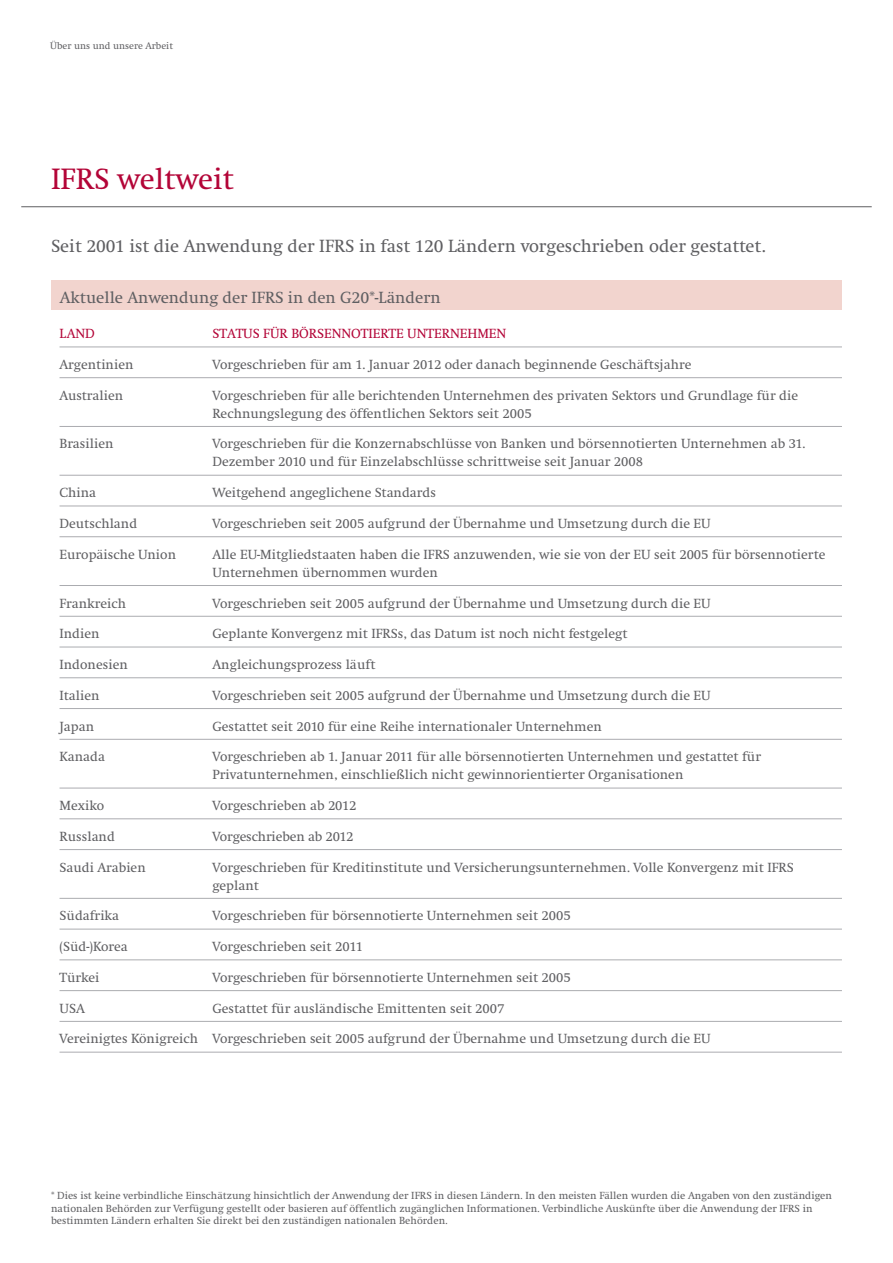
<style>
.page{position:relative;width:893px;height:1263px;background:#fff}
.page>*{position:absolute;margin:0;border:0;box-sizing:border-box;transform-origin:0 0}
.Header_2{font:30px "Swift LT Pro";color:#b30437}
.Body__medium{font:18px "Swift LT Pro";color:#5f5f62}
.t1{font:700 16.5px "Swift LT Pro";color:#5f5f62}
.t2{font:13.5px/18px "Swift LT Pro";color:#5f5f62}
.t3{font:700 13.5px "Swift LT Pro";color:#b30437}
.Disclaimer__page_3{font:10.5px/12.6px "Swift LT Pro";color:#5f5f62}
.Running_Header{font:9.75px "Swift LT Pro";color:#5f5f62}
</style>
<div class="page">
<hr style="left:21px;top:206px;width:851px;height:1px;background:#5f5f62">
<hr style="left:60px;top:347px;width:782px;height:1px;background:#abacb0">
<hr style="left:60px;top:377px;width:782px;height:1px;background:#abacb0">
<hr style="left:60px;top:426px;width:782px;height:1px;background:#abacb0">
<hr style="left:60px;top:475px;width:782px;height:1px;background:#abacb0">
<hr style="left:60px;top:506px;width:782px;height:1px;background:#abacb0">
<hr style="left:60px;top:536px;width:782px;height:1px;background:#abacb0">
<hr style="left:60px;top:585px;width:782px;height:1px;background:#abacb0">
<hr style="left:60px;top:616px;width:782px;height:1px;background:#abacb0">
<hr style="left:60px;top:647px;width:782px;height:1px;background:#abacb0">
<hr style="left:60px;top:677px;width:782px;height:1px;background:#abacb0">
<hr style="left:60px;top:708px;width:782px;height:1px;background:#abacb0">
<hr style="left:60px;top:739px;width:782px;height:1px;background:#abacb0">
<hr style="left:60px;top:788px;width:782px;height:1px;background:#abacb0">
<hr style="left:60px;top:818px;width:782px;height:1px;background:#abacb0">
<hr style="left:60px;top:849px;width:782px;height:1px;background:#abacb0">
<hr style="left:60px;top:898px;width:782px;height:1px;background:#abacb0">
<hr style="left:60px;top:929px;width:782px;height:1px;background:#abacb0">
<hr style="left:60px;top:959px;width:782px;height:1px;background:#abacb0">
<hr style="left:60px;top:990px;width:782px;height:1px;background:#abacb0">
<hr style="left:60px;top:1021px;width:782px;height:1px;background:#abacb0">
<hr style="left:60px;top:1052px;width:782px;height:1px;background:#abacb0">
<div style="left:51px;top:280px;width:791px;height:30px;background:#f2d4ce"></div>
<p class="Running_Header" style="left:50px;top:40px;width:124px">Über uns und unsere Arbeit</p>
<p class="Header_2" style="left:51px;top:162px;width:184px">IFRS weltweit</p>
<p class="Body__medium" style="left:51px;top:235px;width:716px">Seit 2001 ist die Anwendung der IFRS in fast 120 Ländern vorgeschrieben oder gestattet.</p>
<p class="t1" style="left:60px;top:288px;width:383px">Aktuelle Anwendung der IFRS in den G20*-Ländern</p>
<p class="t3" style="left:60px;top:326px;width:37px">LAND</p>
<p class="t3" style="left:213px;top:326px;width:295px">STATUS FÜR BÖRSENNOTIERTE UNTERNEHMEN</p>
<p class="t2" style="left:60px;top:355px;width:75px">Argentinien</p>
<p class="t2" style="left:213px;top:355px;width:481px">Vorgeschrieben für am 1. Januar 2012 oder danach beginnende Geschäftsjahre</p>
<p class="t2" style="left:60px;top:386px;width:65px">Australien</p>
<p class="t2" style="left:213px;top:386px;width:587px">Vorgeschrieben für alle berichtenden Unternehmen des privaten Sektors und Grundlage für die<br>Rechnungslegung des öffentlichen Sektors seit 2005</p>
<p class="t2" style="left:60px;top:435px;width:56px">Brasilien</p>
<p class="t2" style="left:213px;top:435px;width:594px">Vorgeschrieben für die Konzernabschlüsse von Banken und börsennotierten Unternehmen ab 31.<br>Dezember 2010 und für Einzelabschlüsse schrittweise seit Januar 2008</p>
<p class="t2" style="left:60px;top:484px;width:38px">China</p>
<p class="t2" style="left:213px;top:484px;width:225px">Weitgehend angeglichene Standards</p>
<p class="t2" style="left:60px;top:514px;width:79px">Deutschland</p>
<p class="t2" style="left:213px;top:514px;width:500px">Vorgeschrieben seit 2005 aufgrund der Übernahme und Umsetzung durch die EU</p>
<p class="t2" style="left:60px;top:545px;width:118px">Europäische Union</p>
<p class="t2" style="left:213px;top:545px;width:614px">Alle EU-Mitgliedstaaten haben die IFRS anzuwenden, wie sie von der EU seit 2005 für börsennotierte<br>Unternehmen übernommen wurden</p>
<p class="t2" style="left:60px;top:594px;width:68px">Frankreich</p>
<p class="t2" style="left:213px;top:594px;width:500px">Vorgeschrieben seit 2005 aufgrund der Übernahme und Umsetzung durch die EU</p>
<p class="t2" style="left:60px;top:625px;width:42px">Indien</p>
<p class="t2" style="left:213px;top:625px;width:417px">Geplante Konvergenz mit IFRSs, das Datum ist noch nicht festgelegt</p>
<p class="t2" style="left:60px;top:656px;width:70px">Indonesien</p>
<p class="t2" style="left:213px;top:656px;width:165px">Angleichungsprozess läuft</p>
<p class="t2" style="left:60px;top:686px;width:42px">Italien</p>
<p class="t2" style="left:213px;top:686px;width:500px">Vorgeschrieben seit 2005 aufgrund der Übernahme und Umsetzung durch die EU</p>
<p class="t2" style="left:60px;top:717px;width:36px">Japan</p>
<p class="t2" style="left:213px;top:717px;width:391px">Gestattet seit 2010 für eine Reihe internationaler Unternehmen</p>
<p class="t2" style="left:60px;top:748px;width:47px">Kanada</p>
<p class="t2" style="left:213px;top:748px;width:550px">Vorgeschrieben ab 1. Januar 2011 für alle börsennotierten Unternehmen und gestattet für<br>Privatunternehmen, einschließlich nicht gewinnorientierter Organisationen</p>
<p class="t2" style="left:60px;top:797px;width:46px">Mexiko</p>
<p class="t2" style="left:213px;top:797px;width:145px">Vorgeschrieben ab 2012</p>
<p class="t2" style="left:60px;top:827px;width:57px">Russland</p>
<p class="t2" style="left:213px;top:827px;width:143px">Vorgeschrieben ab 2012</p>
<p class="t2" style="left:60px;top:858px;width:88px">Saudi Arabien</p>
<p class="t2" style="left:213px;top:858px;width:583px">Vorgeschrieben für Kreditinstitute und Versicherungsunternehmen. Volle Konvergenz mit IFRS geplant</p>
<p class="t2" style="left:60px;top:907px;width:61px">Südafrika</p>
<p class="t2" style="left:213px;top:907px;width:360px">Vorgeschrieben für börsennotierte Unternehmen seit 2005</p>
<p class="t2" style="left:60px;top:938px;width:70px">(Süd-)Korea</p>
<p class="t2" style="left:213px;top:938px;width:152px">Vorgeschrieben seit 2011</p>
<p class="t2" style="left:60px;top:968px;width:42px">Türkei</p>
<p class="t2" style="left:213px;top:968px;width:360px">Vorgeschrieben für börsennotierte Unternehmen seit 2005</p>
<p class="t2" style="left:60px;top:999px;width:27px">USA</p>
<p class="t2" style="left:213px;top:999px;width:293px">Gestattet für ausländische Emittenten seit 2007</p>
<p class="t2" style="left:60px;top:1030px;width:653px">Vereinigtes Königreich Vorgeschrieben seit 2005 aufgrund der Übernahme und Umsetzung durch die EU</p>
<p class="Disclaimer__page_3" style="left:51px;top:1189px;width:782px">* Dies ist keine verbindliche Einschätzung hinsichtlich der Anwendung der IFRS in diesen Ländern. In den meisten Fällen wurden die Angaben von den zuständigen nationalen Behörden zur Verfügung gestellt oder basieren auf öffentlich zugänglichen Informationen. Verbindliche Auskünfte über die Anwendung der IFRS in bestimmten Ländern erhalten Sie direkt bei den zuständigen nationalen Behörden.</p>
</div>
